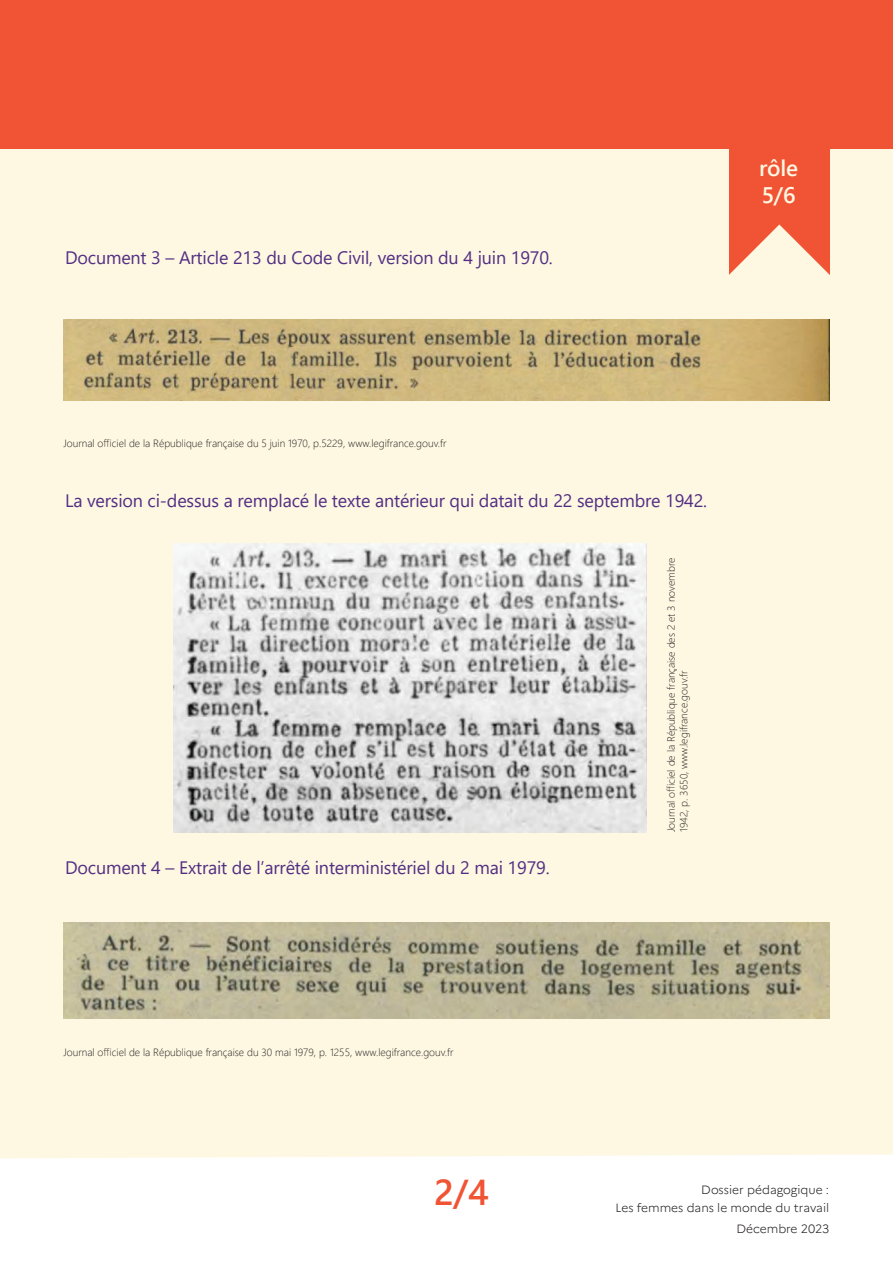
<style>
.page{position:relative;width:893px;height:1263px;background:#fff}
.page>*{position:absolute;margin:0;border:0;box-sizing:border-box;transform-origin:0 0}
.t1{font:700 36px "Yu Gothic UI";color:#f05434}
.t2{font:700 22.5px/27px "Yu Gothic UI";color:#fef7e2}
.t3{font:18px "Yu Gothic UI";letter-spacing:-.01em;color:#522f83}
.t4{font:300 12px/18px "Marianne";color:#231f20;text-align:right}
.t5{font:300 10.5px/12.6px "Yu Gothic UI";color:#231f20}
</style>
<div class="page">
<div style="left:0;top:149px;width:893px;height:1009px;background:#fef7e2"></div>
<div style="left:0;top:0;width:893px;height:149px;background:#f05434"></div>
<div style="left:729px;top:147px;width:100px;height:129px;background:#f05434"></div>
<svg style="left:723px;top:224px;width:112px;height:112px"></svg>
<img style="left:64px;top:320px;width:765px;height:81px">
<img style="left:64px;top:922px;width:765px;height:96px">
<img style="left:174px;top:543px;width:472px;height:289px">
<p class="t3" style="left:65px;top:241px;width:489px">Document 3 – Article 213 du Code Civil, version du 4 juin 1970.</p>
<h2 class="t2" style="left:759px;top:155px;width:40px">rôle<br>5/6</h2>
<p class="t5" style="left:63px;top:435px;width:385px">Journal officiel de la République française du 5 juin 1970, p.5229, www.legifrance.gouv.fr</p>
<p class="t3" style="left:65px;top:483px;width:644px">La version ci-dessus a remplacé le texte antérieur qui datait du 22 septembre 1942.</p>
<p class="t3" style="left:65px;top:851px;width:486px">Document 4 – Extrait de l’arrêté interministériel du 2 mai 1979.</p>
<p class="t5" style="left:663px;top:832px;width:276px;rotate:-90deg">Journal officiel de la République française des 2 et 3 novembre<br>1942, p. 3650, www.legifrance.gouv.fr</p>
<p class="t5" style="left:63px;top:1045px;width:392px">Journal officiel de la République française du 30 mai 1979, p. 1255, www.legifrance.gouv.fr</p>
<h1 class="t1" style="left:434px;top:1171px;width:56px">2/4</h1>
<p class="t4" style="left:615px;top:1179px;width:215px">Dossier pédagogique :<br>Les femmes dans le monde du travail</p>
<p class="t4" style="left:736px;top:1219px;width:94px">Décembre 2023</p>
</div>
